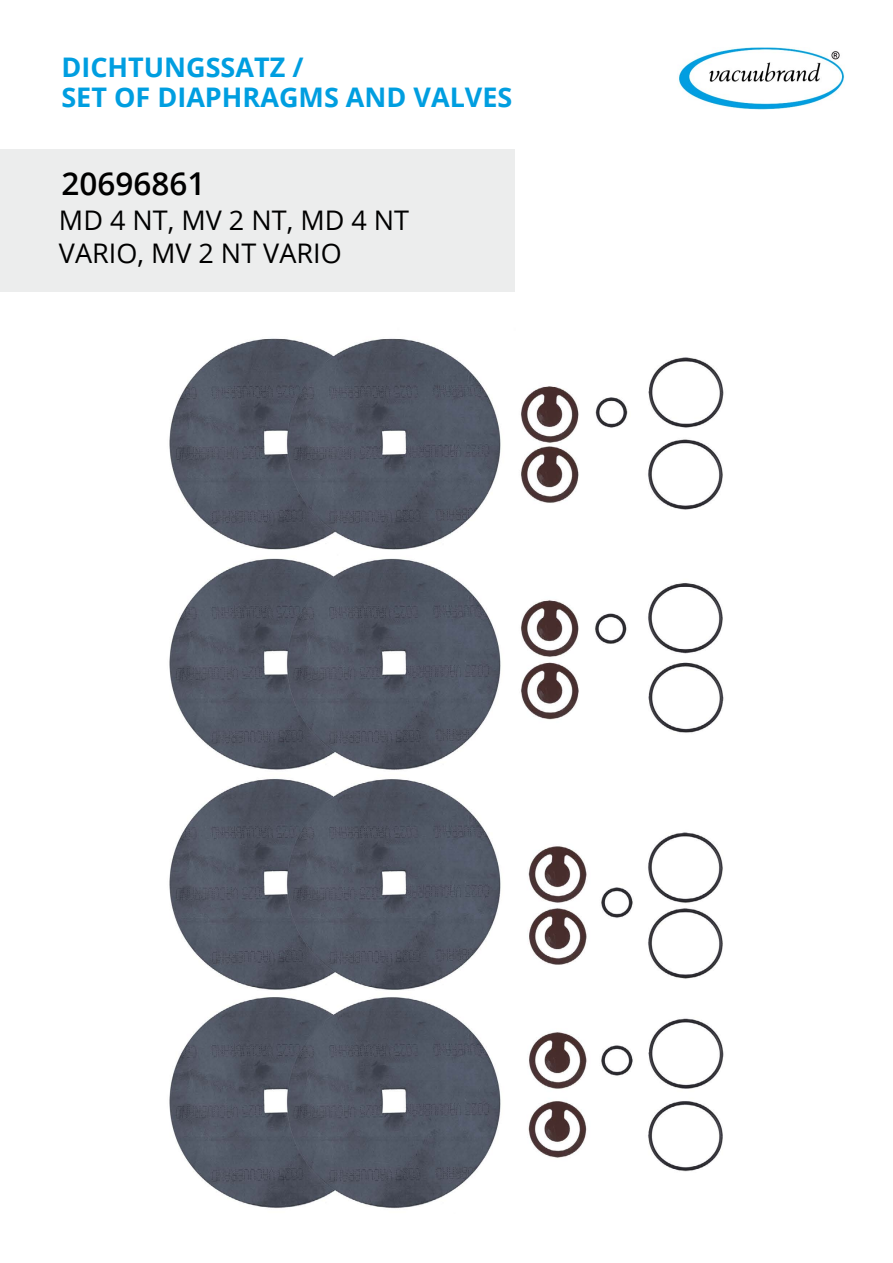
<style>
.page{position:relative;width:893px;height:1263px;background:#fff}
.page>*{position:absolute;margin:0;border:0;box-sizing:border-box;transform-origin:0 0}
.t1{font:600 31.5px "Open Sans";color:#000}
.t2{font:700 27px/30px "Open Sans";color:#009ee0}
.t3{font:27px/33px "Open Sans";color:#000}
</style>
<div class="page">
<img style="left:679px;top:48px;width:166px;height:61px">
<div style="left:0;top:149px;width:514px;height:142px;background:#eceded"></div>
<img style="left:169px;top:338px;width:555px;height:871px">
<p class="t2" style="left:61px;top:52px;width:453px">DICHTUNGSSATZ /<br>SET OF DIAPHRAGMS AND VALVES</p>
<p class="t1" style="left:61px;top:162px;width:145px">20696861</p>
<p class="t3" style="left:59px;top:203px;width:352px">MD 4 NT, MV 2 NT, MD 4 NT<br>VARIO, MV 2 NT VARIO</p>
</div>
